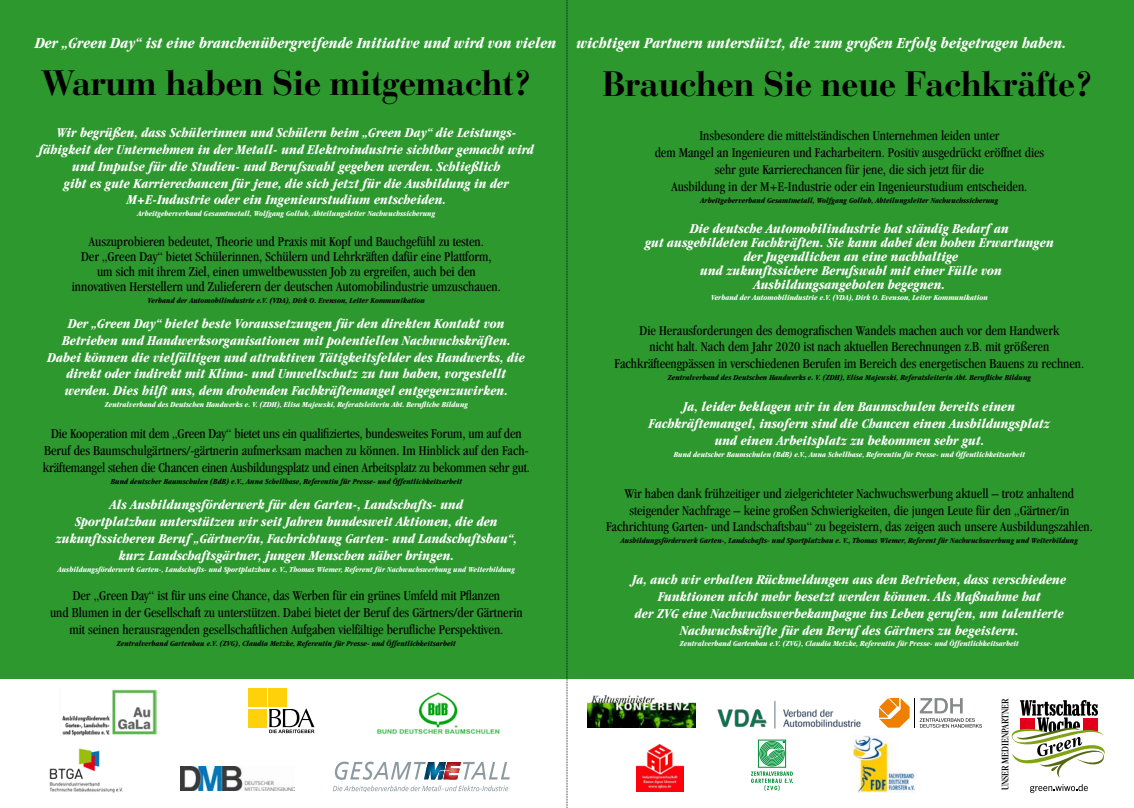
<style>
.page{position:relative;width:1134px;height:808px;background:#fff}
.page>*{position:absolute;margin:0;border:0;box-sizing:border-box;transform-origin:0 0}
.t1{font:700 35px "Bauer Bodoni";letter-spacing:-.02em;color:#000}
.t2{font:italic 700 condensed 16px "Garamond";color:#fff}
.t3{font:condensed 14px/16.8px "Garamond";color:#000;text-align:center}
.t4{font:italic 700 condensed 14px/16.8px "Garamond";color:#fff;text-align:center}
.t5{font:condensed 10.5px "Garamond";color:#000}
.t6{font:italic 700 condensed 8px "Garamond";color:#fff}
.t7{font:italic 700 condensed 8px "Garamond";color:#000}
</style>
<div class="page">
<div style="left:0;top:0;width:1134px;height:678px;background:#2c982e"></div>
<img style="left:49px;top:748px;width:74px;height:45px">
<img style="left:852px;top:735px;width:63px;height:58px">
<svg style="left:757px;top:739px;width:30px;height:29px"></svg>
<div style="left:758px;top:740px;width:28px;height:28px;border:1px solid #009036"></div>
<div style="left:766px;top:747px;width:12px;height:13px;border:1px solid #009036;border-radius:50%"></div>
<div style="left:765px;top:746px;width:14px;height:15px;border:1px solid #009036;border-radius:50%"></div>
<div style="left:763px;top:745px;width:18px;height:17px;border:1px solid #009036;border-radius:50%"></div>
<div style="left:762px;top:743px;width:20px;height:21px;border:1px solid #009036;border-radius:50%"></div>
<div style="left:761px;top:742px;width:22px;height:23px;border:1px solid #009036;border-radius:50%"></div>
<div style="left:759px;top:741px;width:26px;height:25px;border:1px solid #009036;border-radius:50%"></div>
<svg style="left:767px;top:741px;width:18px;height:17px"></svg>
<svg style="left:751px;top:771px;width:42px;height:20px"></svg>
<img style="left:637px;top:744px;width:47px;height:47px">
<img style="left:377px;top:692px;width:123px;height:42px">
<hr style="left:914px;top:698px;width:1px;height:30px;background:#000">
<svg style="left:920px;top:698px;width:62px;height:30px"></svg>
<svg style="left:879px;top:698px;width:31px;height:30px"></svg>
<img style="left:62px;top:689px;width:95px;height:47px">
<img style="left:717px;top:700px;width:144px;height:29px">
<img style="left:587px;top:695px;width:109px;height:32px">
<img style="left:181px;top:767px;width:113px;height:24px">
<svg style="left:333px;top:761px;width:177px;height:30px"></svg>
<svg style="left:1012px;top:700px;width:93px;height:78px"></svg>
<svg style="left:1030px;top:784px;width:58px;height:9px"></svg>
<div style="left:248px;top:688px;width:18px;height:19px;background:#ffd10b"></div>
<div style="left:248px;top:709px;width:18px;height:18px;background:#ffd10b"></div>
<div style="left:269px;top:688px;width:18px;height:19px;background:#ffd10b"></div>
<svg style="left:269px;top:709px;width:45px;height:24px"></svg>
<svg style="left:567px;top:0;width:1px;height:808px"></svg>
<p class="t2" style="left:35px;top:34px;width:523px">Der „Green Day“ ist eine branchenübergreifende Initiative und wird von vielen</p>
<p class="t2" style="left:576px;top:34px;width:491px">wichtigen Partnern unterstützt, die zum großen Erfolg beigetragen haben.</p>
<h1 class="t1" style="left:41px;top:61px;width:493px">Warum haben Sie mitgemacht?</h1>
<p class="t4" style="left:39px;top:124px;width:497px">Wir begrüßen, dass Schülerinnen und Schülern beim „Green Day“ die Leistungs&shy;fähigkeit der Unternehmen in der Metall- und Elektroindustrie sichtbar gemacht wird und Impulse für die Studien- und Berufswahl gegeben werden. Schließlich<br>gibt es gute Karrierechancen für jene, die sich jetzt für die Ausbildung in der M+E-Industrie oder ein Ingenieurstudium entscheiden.</p>
<p class="t6" style="left:138px;top:209px;width:299px">Arbeitgeberverband Gesamtmetall, Wolfgang Gollub, Abteilungsleiter Nachwuchssicherung</p>
<p class="t3" style="left:72px;top:233px;width:431px;line-height:15px">Auszuprobieren bedeutet, Theorie und Praxis mit Kopf und Bauchgefühl zu testen.<br>Der „Green Day“ bietet Schülerinnen, Schülern und Lehrkräften dafür eine Plattform, um sich mit ihrem Ziel, einen umweltbewussten Job zu ergreifen, auch bei den innovativen Herstellern und Zulieferern der deutschen Automobilindustrie umzuschauen.</p>
<p class="t7" style="left:148px;top:295px;width:278px">Verband der Automobilindustrie e.V. (VDA), Dirk O. Evenson, Leiter Kommunikation</p>
<p class="t4" style="left:48px;top:315px;width:479px">Der „Green Day“ bietet beste Voraussetzungen für den direkten Kontakt von Betrieben und Handwerksorganisationen mit potentiellen Nachwuchskräften.<br>Dabei können die vielfältigen und attraktiven Tätigkeitsfelder des Handwerks, die direkt oder indirekt mit Klima- und Umweltschutz zu tun haben, vorgestellt werden. Dies hilft uns, dem drohenden Fachkräftemangel entgegenzuwirken.</p>
<p class="t6" style="left:105px;top:400px;width:365px">Zentralverband des Deutschen Handwerks e. V. (ZDH), Elisa Majewski, Referatsleiterin Abt. Berufliche Bildung</p>
<p class="t3" style="left:43px;top:425px;width:488px">Die Kooperation mit dem „Green Day“ bietet uns ein qualifiziertes, bundesweites Forum, um auf den<br>Beruf des Baumschulgärtners/-gärtnerin aufmerksam machen zu können. Im Hinblick auf den Fach&shy;kräftemangel stehen die Chancen einen Ausbildungsplatz und einen Arbeitsplatz zu bekommen sehr gut.</p>
<p class="t7" style="left:111px;top:477px;width:353px">Bund deutscher Baumschulen (BdB) e.V., Anna Schellhase, Referentin für Presse- und Öffentlichkeitsarbeit</p>
<p class="t4" style="left:56px;top:496px;width:463px">Als Ausbildungsförderwerk für den Garten-, Landschafts- und<br>Sportplatzbau unterstützen wir seit Jahren bundesweit Aktionen, die den zukunftssicheren Beruf „Gärtner/in, Fachrichtung Garten- und Landschaftsbau“, kurz Landschaftsgärtner, jungen Menschen näher bringen.</p>
<p class="t6" style="left:58px;top:564px;width:459px">Ausbildungsförderwerk Garten-, Landschafts- und Sportplatzbau e. V., Thomas Wiemer, Referent für Nachwuchswerbung und Weiterbildung</p>
<p class="t3" style="left:50px;top:587px;width:474px">Der „Green Day“ ist für uns eine Chance, das Werben für ein grünes Umfeld mit Pflanzen<br>und Blumen in der Gesellschaft zu unterstützen. Dabei bietet der Beruf des Gärtners/der Gärtnerin mit seinen herausragenden gesellschaftlichen Aufgaben vielfältige berufliche Perspektiven.</p>
<p class="t7" style="left:117px;top:639px;width:340px">Zentralverband Gartenbau e.V. (ZVG), Claudia Metzke, Referentin für Presse- und Öffentlichkeitsarbeit</p>
<h1 class="t1" style="left:602px;top:63px;width:493px">Brauchen Sie neue Fachkräfte?</h1>
<p class="t3" style="left:655px;top:127px;width:391px">Insbesondere die mittelständischen Unternehmen leiden unter<br>dem Mangel an Ingenieuren und Facharbeitern. Positiv ausgedrückt eröffnet dies sehr gute Karrierechancen für jene, die sich jetzt für die<br>Ausbildung in der M+E-Industrie oder ein Ingenieurstudium entscheiden.</p>
<p class="t7" style="left:701px;top:195px;width:299px">Arbeitgeberverband Gesamtmetall, Wolfgang Gollub, Abteilungsleiter Nachwuchssicherung</p>
<p class="t4" style="left:645px;top:222px;width:410px;line-height:14px">Die deutsche Automobilindustrie hat ständig Bedarf an<br>gut ausgebildeten Fachkräften. Sie kann dabei den hohen Erwartungen der Jugendlichen an eine nachhaltige<br>und zukunftssichere Berufswahl mit einer Fülle von Ausbildungsangeboten begegnen.</p>
<p class="t6" style="left:711px;top:293px;width:278px">Verband der Automobilindustrie e.V. (VDA), Dirk O. Evenson, Leiter Kommunikation</p>
<p class="t3" style="left:615px;top:322px;width:471px">Die Herausforderungen des demografischen Wandels machen auch vor dem Handwerk<br>nicht halt. Nach dem Jahr 2020 ist nach aktuellen Berechnungen z.B. mit größeren<br>Fachkräfteengpässen in verschiedenen Berufen im Bereich des energetischen Bauens zu rechnen.</p>
<p class="t7" style="left:668px;top:373px;width:365px">Zentralverband des Deutschen Handwerks e. V. (ZDH), Elisa Majewski, Referatsleiterin Abt. Berufliche Bildung</p>
<p class="t4" style="left:649px;top:398px;width:402px">Ja, leider beklagen wir in den Baumschulen bereits einen<br>Fachkräftemangel, insofern sind die Chancen einen Ausbildungsplatz und einen Arbeitsplatz zu bekommen sehr gut.</p>
<p class="t6" style="left:674px;top:450px;width:353px">Bund deutscher Baumschulen (BdB) e.V., Anna Schellhase, Referentin für Presse- und Öffentlichkeitsarbeit</p>
<p class="t3" style="left:606px;top:485px;width:488px">Wir haben dank frühzeitiger und zielgerichteter Nachwuchswerbung aktuell – trotz anhaltend steigender Nachfrage – keine großen Schwierigkeiten, die jungen Leute für den „Gärtner/in<br>Fachrichtung Garten- und Landschaftsbau“ zu begeistern, das zeigen auch unsere Ausbildungszahlen.</p>
<p class="t7" style="left:621px;top:536px;width:459px">Ausbildungsförderwerk Garten-, Landschafts- und Sportplatzbau e. V., Thomas Wiemer, Referent für Nachwuchswerbung und Weiterbildung</p>
<p class="t4" style="left:633px;top:571px;width:435px">Ja, auch wir erhalten Rückmeldungen aus den Betrieben, dass verschiedene Funktionen nicht mehr besetzt werden können. Als Maßnahme hat<br>der ZVG eine Nachwuchswerbekampagne ins Leben gerufen, um talentierte Nachwuchskräfte für den Beruf des Gärtners zu begeistern.</p>
<p class="t6" style="left:680px;top:639px;width:340px">Zentralverband Gartenbau e.V. (ZVG), Claudia Metzke, Referentin für Presse- und Öffentlichkeitsarbeit</p>
<p class="t5" style="left:999px;top:790px;width:93px;rotate:-90deg">Unser Medienpartner</p>
</div>
